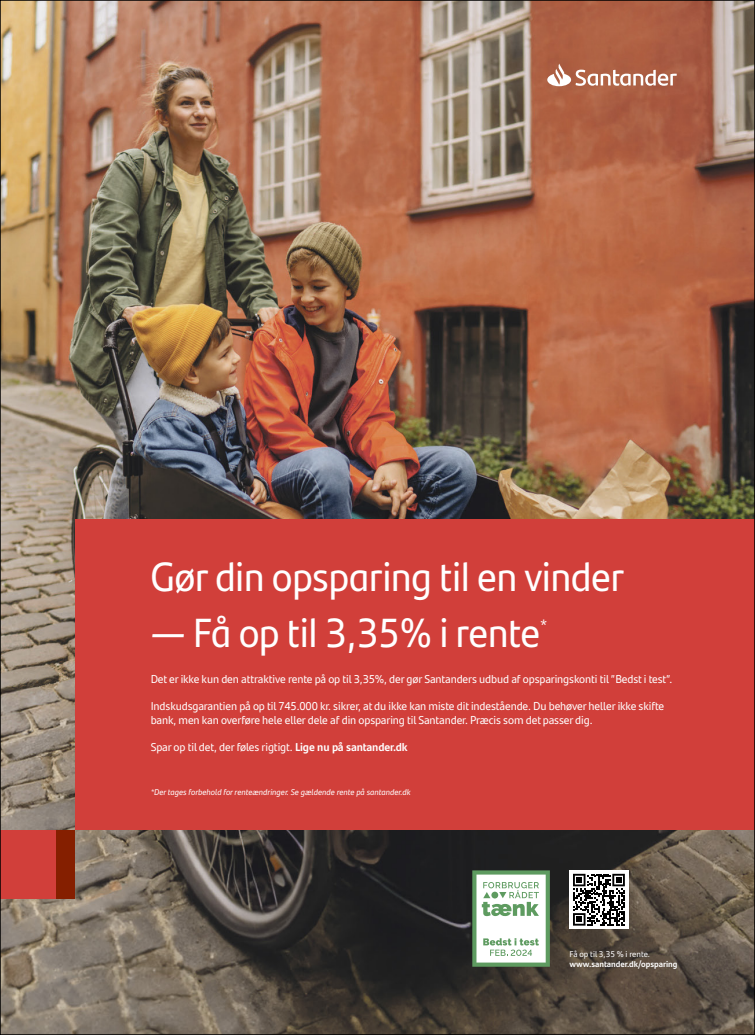
<style>
.page{position:relative;width:755px;height:1035px;background:#fff}
.page>*{position:absolute;margin:0;border:0;box-sizing:border-box;transform-origin:0 0}
.t1{font:40.8px "Santander Headline";color:#fff}
.t2{font:18px "Santander Headline";color:#fff}
.t3{font:11.4px/13.7px "Santander Text";letter-spacing:-.01em;color:#fff}
.t4{font:italic 8.4px "Santander Text";color:#fff}
.t5{font:700 8.4px "Santander Text";color:#fff}
.t6{font:8.4px "Santander Text";color:#fff}
.s1{font-weight:700}
</style>
<div class="page">
<img style="left:2px;top:2px;width:750px;height:1031px">
<svg style="left:547px;top:64px;width:129px;height:26px"></svg>
<div style="left:569px;top:870px;width:59px;height:59px;background:linear-gradient(to right,#fff,#fff)"></div>
<svg style="left:572px;top:874px;width:52px;height:51px"></svg>
<svg style="left:472px;top:870px;width:77px;height:96px"></svg>
<div style="left:56px;top:829px;width:19px;height:69px;background:#851f00"></div>
<div style="left:0;top:829px;width:56px;height:69px;background:#d13f3a"></div>
<div style="left:75px;top:519px;width:679px;height:310px;background:#d13f3a"></div>
<h1 class="t1" style="left:151px;top:546px;width:475px">Gør din opsparing til en vinder</h1>
<h1 class="t1" style="left:151px;top:601px;width:390px">— Få op til 3,35% i rente</h1>
<h2 class="t2" style="left:540px;top:612px;width:9px">*</h2>
<p class="t3" style="left:151px;top:671px;width:522px">Det er ikke kun den attraktive rente på op til 3,35%, der gør Santanders udbud af opsparingskonti til ”Bedst i test”.</p>
<p class="t3" style="left:151px;top:698px;width:514px">Indskudsgarantien på op til 745.000 kr. sikrer, at du ikke kan miste dit indestående. Du behøver heller ikke skifte bank, men kan overføre hele eller dele af din opsparing til Santander. Præcis som det passer dig.</p>
<p class="t3" style="left:151px;top:739px;width:258px">Spar op til det, der føles rigtigt. <span class="s1">Lige nu på santander.dk</span></p>
<p class="t4" style="left:151px;top:786px;width:261px">*Der tages forbehold for renteændringer. Se gældende rente på santander.dk</p>
<p class="t6" style="left:569px;top:947px;width:82px">Få op til 3,35 % i rente.</p>
<p class="t5" style="left:569px;top:957px;width:109px">www.santander.dk/opsparing</p>
</div>
